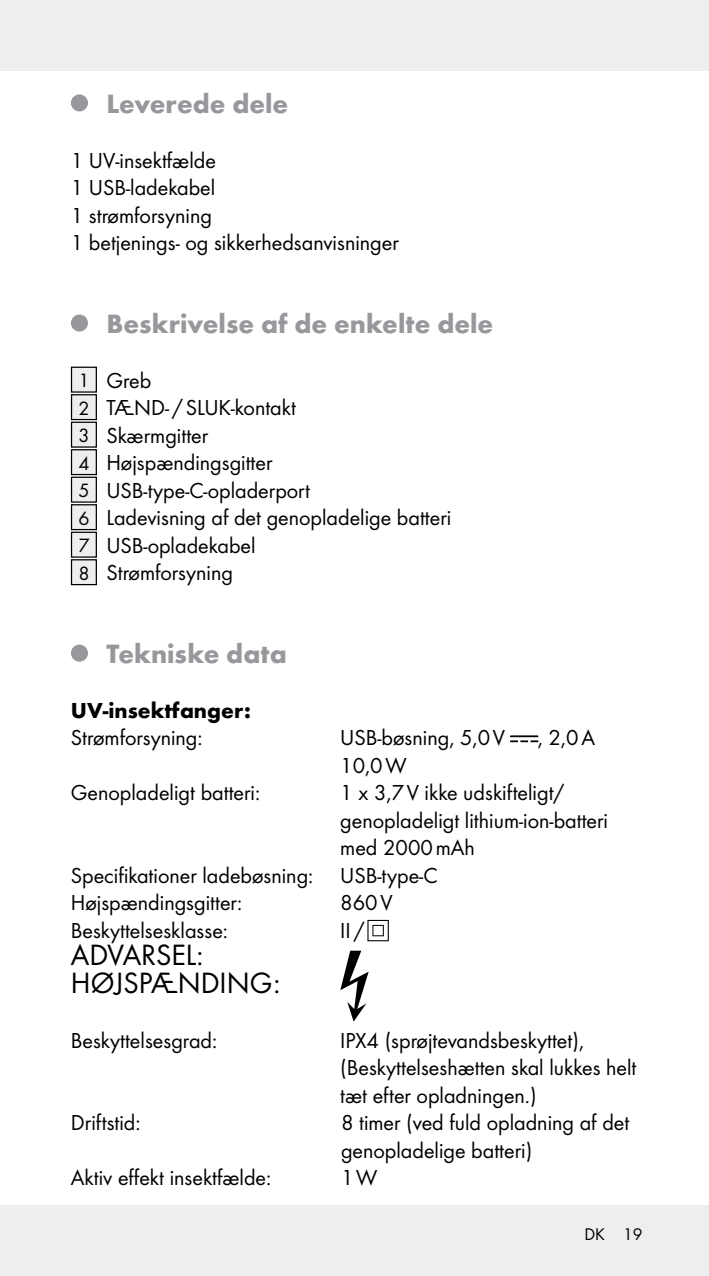
<style>
.page{position:relative;width:709px;height:1276px;background:#fff}
.page>*{position:absolute;margin:0;border:0;box-sizing:border-box;transform-origin:0 0}
.t1{font:30.5px/27.5px "Futura Boo";color:#000}
.t2{font:700 27.5px "Futura";color:#97979c}
.t3{font:22.5px/27.5px "Futura Boo";color:#000}
.t4{font:700 22.5px "Futura";color:#000}
.t5{font:17.5px "Futura Boo";color:#000}
.s1{font-size:20px}
</style>
<div class="page">
<div style="left:0;top:1205px;width:709px;height:71px;background:#eceeef"></div>
<div style="left:0;top:0;width:709px;height:71px;background:#eceeef"></div>
<div style="left:71px;top:94px;width:17px;height:17px;background:#97979c;border-radius:50%"></div>
<div style="left:71px;top:314px;width:17px;height:17px;background:#97979c;border-radius:50%"></div>
<div style="left:71px;top:367px;width:25px;height:25px;background:#eceeef"></div>
<div style="left:71px;top:366px;width:26px;height:27px;border:1px solid #000"></div>
<div style="left:71px;top:395px;width:25px;height:24px;background:#eceeef"></div>
<div style="left:71px;top:394px;width:26px;height:26px;border:1px solid #000"></div>
<div style="left:71px;top:422px;width:25px;height:25px;background:#eceeef"></div>
<div style="left:71px;top:421px;width:26px;height:27px;border:1px solid #000"></div>
<div style="left:71px;top:450px;width:25px;height:24px;background:#eceeef"></div>
<div style="left:71px;top:449px;width:26px;height:26px;border:1px solid #000"></div>
<div style="left:71px;top:477px;width:25px;height:25px;background:#eceeef"></div>
<div style="left:71px;top:476px;width:26px;height:27px;border:1px solid #000"></div>
<div style="left:71px;top:505px;width:25px;height:24px;background:#eceeef"></div>
<div style="left:71px;top:504px;width:26px;height:26px;border:1px solid #000"></div>
<div style="left:71px;top:532px;width:25px;height:25px;background:#eceeef"></div>
<div style="left:71px;top:531px;width:26px;height:27px;border:1px solid #000"></div>
<div style="left:71px;top:560px;width:25px;height:24px;background:#eceeef"></div>
<div style="left:71px;top:559px;width:26px;height:26px;border:1px solid #000"></div>
<div style="left:71px;top:644px;width:17px;height:17px;background:#97979c;border-radius:50%"></div>
<svg style="left:511px;top:736px;width:27px;height:6px"></svg>
<svg style="left:367px;top:920px;width:22px;height:21px"></svg>
<svg style="left:340px;top:950px;width:29px;height:71px"></svg>
<p class="t2" style="left:106px;top:86px;width:183px">Leverede dele</p>
<p class="t3" style="left:71px;top:146px;width:329px">1 UV-insektfælde<br>1 USB-ladekabel<br>1 strømforsyning<br>1 betjenings- og sikkerhedsanvisninger</p>
<p class="t2" style="left:106px;top:306px;width:388px">Beskrivelse af de enkelte dele</p>
<p class="t3" style="left:78px;top:366px;width:374px"><span class="s1">1</span> Greb<br><span class="s1">2</span> TÆND- /SLUK-kontakt<br><span class="s1">3</span> Skærmgitter<br><span class="s1">4</span> Højspændingsgitter<br><span class="s1">5</span> USB-type-C-opladerport<br><span class="s1">6</span> Ladevisning af det genopladelige batteri<br><span class="s1">7</span> USB-opladekabel<br><span class="s1">8</span> Strømforsyning</p>
<p class="t2" style="left:106px;top:636px;width:182px">Tekniske data</p>
<p class="t4" style="left:71px;top:696px;width:181px">UV-insektfanger:</p>
<p class="t3" style="left:71px;top:724px;width:133px">Strømforsyning:</p>
<p class="t3" style="left:340px;top:724px;width:166px">USB-bøsning, 5,0V</p>
<p class="t3" style="left:538px;top:724px;width:59px">, 2,0A</p>
<p class="t3" style="left:340px;top:751px;width:68px">10,0W</p>
<p class="t3" style="left:71px;top:779px;width:191px">Genopladeligt batteri:</p>
<p class="t3" style="left:340px;top:779px;width:226px">1 x 3,7V ikke udskifteligt/</p>
<p class="t3" style="left:340px;top:806px;width:269px">genopladeligt lithium-ion-batteri</p>
<p class="t3" style="left:340px;top:834px;width:136px">med 2000mAh</p>
<p class="t3" style="left:71px;top:861px;width:368px">Specifikationer ladebøsning: USB-type-C</p>
<p class="t3" style="left:71px;top:889px;width:173px">Højspændingsgitter:</p>
<p class="t3" style="left:340px;top:889px;width:54px">860V</p>
<p class="t3" style="left:71px;top:916px;width:159px">Beskyttelsesklasse:</p>
<p class="t3" style="left:340px;top:916px;width:26px">II/</p>
<h1 class="t1" style="left:71px;top:941px;width:211px">ADVARSEL:<br>HØJSPÆNDING:</h1>
<p class="t3" style="left:71px;top:1026px;width:148px">Beskyttelsesgrad:</p>
<p class="t3" style="left:340px;top:1026px;width:298px">IPX4 (sprøjtevandsbeskyttet), (Beskyttelseshætten skal lukkes helt tæt efter opladningen.)</p>
<p class="t3" style="left:71px;top:1109px;width:71px">Driftstid:</p>
<p class="t3" style="left:341px;top:1109px;width:290px">8 timer (ved fuld opladning af det genopladelige batteri)</p>
<p class="t3" style="left:71px;top:1164px;width:202px">Aktiv effekt insektfælde:</p>
<p class="t3" style="left:341px;top:1164px;width:38px">1W</p>
<p class="t5" style="left:584px;top:1223px;width:60px">DK 19</p>
</div>
